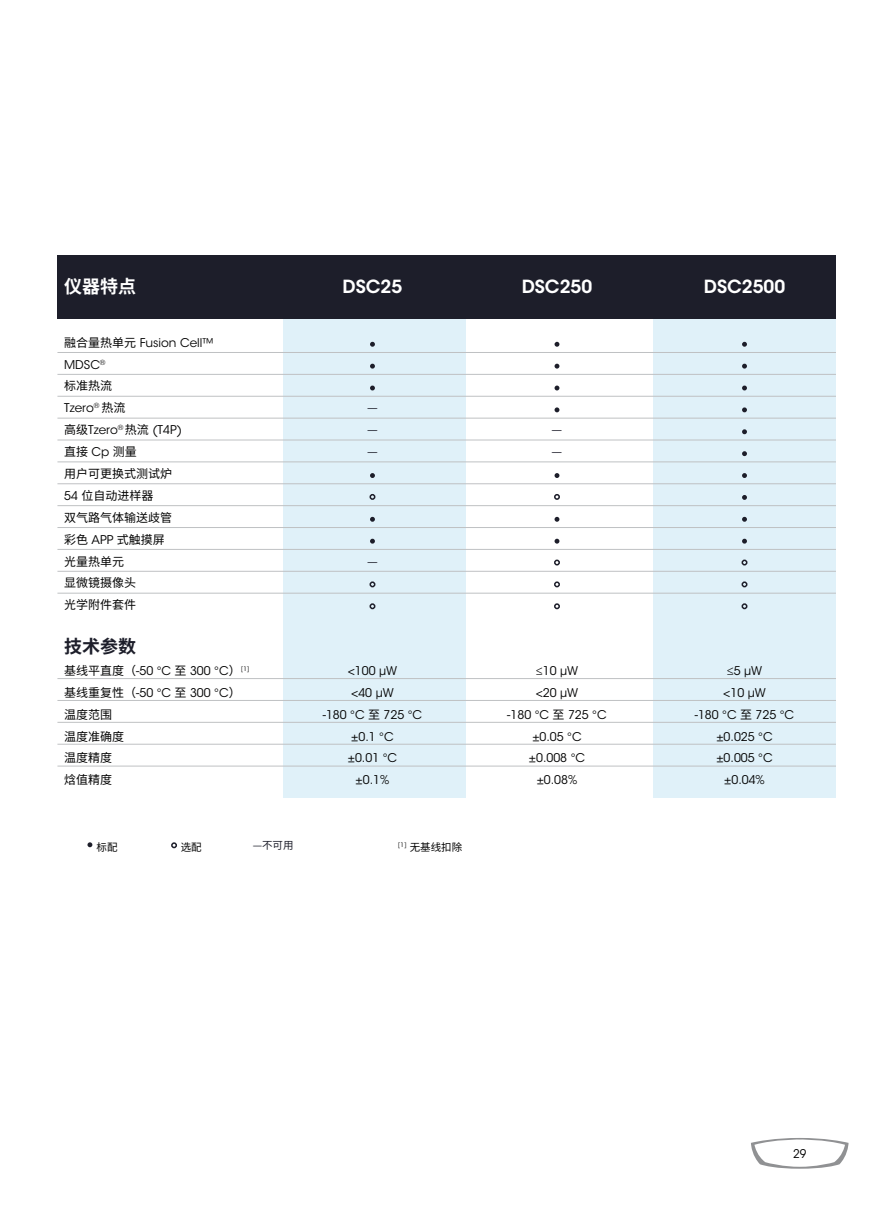
<style>
.page{position:relative;width:893px;height:1212px;background:#fff}
.page>*{position:absolute;margin:0;border:0;box-sizing:border-box;transform-origin:0 0}
.t1{font:600 18px "ITC Avant Garde Std";color:#fff}
.t2{font:700 18px "Source Han Sans CN";color:#fff}
.t3{font:700 18px "Source Han Sans CN";color:#1d1e2a}
.t4{font:12px/21.9px "ITC Avant Garde Std";color:#030303}
.t5{font:12px/21.9px "Source Han Sans CN";color:#030303}
.t6{font:12px "Source Han Sans CN";color:#1d1e2a}
.t7{font:12px "ITC Avant Garde Std";color:#030303;scale:.95 1}
.t8{font:10.5px "Source Han Sans CN";color:#030303}
.t9{font:10.5px "Source Han Sans CN";color:#1d1e2a}
.s1{font-family:"Source Han Sans CN"}
.s2{font-family:"ITC Avant Garde Std"}
</style>
<div class="page">
<div style="left:283px;top:298px;width:183px;height:500px;background:#e0f1f9"></div>
<div style="left:653px;top:298px;width:183px;height:500px;background:#e0f1f9"></div>
<div style="left:57px;top:255px;width:779px;height:63px;background:#1d1e2a"></div>
<hr style="left:57px;top:352px;width:779px;height:1px;background:#bfc1c3">
<hr style="left:57px;top:374px;width:779px;height:1px;background:#bfc1c3">
<hr style="left:57px;top:396px;width:779px;height:1px;background:#bfc1c3">
<hr style="left:57px;top:418px;width:779px;height:1px;background:#bfc1c3">
<hr style="left:57px;top:440px;width:779px;height:1px;background:#bfc1c3">
<hr style="left:57px;top:461px;width:779px;height:1px;background:#bfc1c3">
<hr style="left:57px;top:483px;width:779px;height:1px;background:#bfc1c3">
<hr style="left:57px;top:505px;width:779px;height:1px;background:#bfc1c3">
<hr style="left:57px;top:527px;width:779px;height:1px;background:#bfc1c3">
<hr style="left:57px;top:549px;width:779px;height:1px;background:#bfc1c3">
<hr style="left:57px;top:571px;width:779px;height:1px;background:#bfc1c3">
<hr style="left:57px;top:593px;width:779px;height:1px;background:#bfc1c3">
<hr style="left:57px;top:678px;width:779px;height:1px;background:#bfc1c3">
<hr style="left:57px;top:700px;width:779px;height:1px;background:#bfc1c3">
<hr style="left:57px;top:722px;width:779px;height:1px;background:#bfc1c3">
<hr style="left:57px;top:744px;width:779px;height:1px;background:#bfc1c3">
<hr style="left:57px;top:766px;width:779px;height:1px;background:#bfc1c3">
<svg style="left:370px;top:342px;width:5px;height:5px"></svg>
<svg style="left:554px;top:342px;width:5px;height:5px"></svg>
<svg style="left:742px;top:342px;width:5px;height:5px"></svg>
<svg style="left:370px;top:364px;width:5px;height:5px"></svg>
<svg style="left:554px;top:364px;width:5px;height:5px"></svg>
<svg style="left:742px;top:364px;width:5px;height:5px"></svg>
<svg style="left:370px;top:386px;width:5px;height:4px"></svg>
<svg style="left:554px;top:386px;width:5px;height:4px"></svg>
<svg style="left:742px;top:386px;width:5px;height:4px"></svg>
<svg style="left:554px;top:407px;width:5px;height:5px"></svg>
<svg style="left:742px;top:407px;width:5px;height:5px"></svg>
<svg style="left:742px;top:429px;width:5px;height:5px"></svg>
<svg style="left:742px;top:451px;width:5px;height:5px"></svg>
<svg style="left:370px;top:473px;width:5px;height:5px"></svg>
<svg style="left:554px;top:473px;width:5px;height:5px"></svg>
<svg style="left:742px;top:473px;width:5px;height:5px"></svg>
<svg style="left:369px;top:494px;width:6px;height:6px"></svg>
<svg style="left:554px;top:494px;width:6px;height:6px"></svg>
<svg style="left:742px;top:495px;width:5px;height:5px"></svg>
<svg style="left:370px;top:517px;width:5px;height:5px"></svg>
<svg style="left:554px;top:517px;width:5px;height:5px"></svg>
<svg style="left:742px;top:517px;width:5px;height:5px"></svg>
<svg style="left:370px;top:539px;width:5px;height:5px"></svg>
<svg style="left:554px;top:539px;width:5px;height:5px"></svg>
<svg style="left:742px;top:539px;width:5px;height:5px"></svg>
<svg style="left:554px;top:559px;width:6px;height:6px"></svg>
<svg style="left:741px;top:559px;width:6px;height:6px"></svg>
<svg style="left:369px;top:581px;width:6px;height:6px"></svg>
<svg style="left:554px;top:581px;width:6px;height:6px"></svg>
<svg style="left:741px;top:581px;width:6px;height:6px"></svg>
<svg style="left:369px;top:603px;width:6px;height:6px"></svg>
<svg style="left:554px;top:603px;width:6px;height:6px"></svg>
<svg style="left:741px;top:603px;width:6px;height:6px"></svg>
<svg style="left:87px;top:842px;width:5px;height:5px"></svg>
<svg style="left:171px;top:842px;width:6px;height:6px"></svg>
<svg style="left:751px;top:1138px;width:97px;height:31px"></svg>
<h1 class="t2" style="left:64px;top:277px;width:73px">仪器特点</h1>
<h1 class="t1" style="left:343px;top:275px;width:61px">DSC25</h1>
<h1 class="t1" style="left:522px;top:275px;width:72px">DSC250</h1>
<h1 class="t1" style="left:704px;top:275px;width:83px">DSC2500</h1>
<p class="t4" style="left:64px;top:332px;width:152px"><span class="s1">融合量热单元</span> Fusion Cell™<br>MDSC<sup>®</sup></p>
<p class="t5" style="left:64px;top:375px;width:49px">标准热流</p>
<p class="t4" style="left:64px;top:397px;width:63px">Tzero<sup>®</sup> <span class="s1">热流</span></p>
<p class="t6" style="left:367px;top:401px;width:12px">—</p>
<p class="t4" style="left:64px;top:419px;width:119px"><span class="s1">高级</span>Tzero<sup>®</sup> <span class="s1">热流</span> (T4P)</p>
<p class="t6" style="left:367px;top:423px;width:12px">—</p>
<p class="t6" style="left:552px;top:423px;width:12px">—</p>
<p class="t5" style="left:64px;top:441px;width:74px">直接 <span class="s2">Cp</span> 测量</p>
<p class="t6" style="left:367px;top:445px;width:12px">—</p>
<p class="t6" style="left:552px;top:445px;width:12px">—</p>
<p class="t5" style="left:64px;top:463px;width:109px">用户可更换式测试炉<br><span class="s2">54</span> 位自动进样器<br>双气路气体输送歧管彩色 <span class="s2">APP</span> 式触摸屏光量热单元</p>
<p class="t6" style="left:367px;top:554px;width:12px">—</p>
<p class="t5" style="left:64px;top:572px;width:73px">显微镜摄像头光学附件套件</p>
<h1 class="t3" style="left:64px;top:636px;width:73px">技术参数</h1>
<p class="t4" style="left:64px;top:660px;width:187px"><span class="s1">基线平直度（</span>-50 °C <span class="s1">至</span> 300 °C<span class="s1">）</span><sup>[1]</sup></p>
<p class="t4" style="left:348px;top:660px;width:51px">&lt;100 µW</p>
<p class="t4" style="left:536px;top:660px;width:44px">≤10 µW</p>
<p class="t4" style="left:727px;top:660px;width:37px">≤5 µW</p>
<p class="t4" style="left:64px;top:682px;width:178px"><span class="s1">基线重复性（</span>-50 °C <span class="s1">至</span> 300 °C<span class="s1">）</span></p>
<p class="t4" style="left:351px;top:682px;width:44px">&lt;40 µW</p>
<p class="t4" style="left:536px;top:682px;width:44px">&lt;20 µW</p>
<p class="t4" style="left:723px;top:682px;width:44px">&lt;10 µW</p>
<p class="t5" style="left:64px;top:703px;width:49px">温度范围</p>
<p class="t4" style="left:323px;top:703px;width:101px">-180 °C <span class="s1">至</span> 725 °C</p>
<p class="t4" style="left:507px;top:703px;width:101px">-180 °C <span class="s1">至</span> 725 °C</p>
<p class="t4" style="left:695px;top:703px;width:101px">-180 °C <span class="s1">至</span> 725 °C</p>
<p class="t5" style="left:64px;top:725px;width:61px">温度准确度</p>
<p class="t4" style="left:351px;top:725px;width:44px">±0.1 °C</p>
<p class="t4" style="left:532px;top:725px;width:51px">±0.05 °C</p>
<p class="t4" style="left:716px;top:725px;width:58px">±0.025 °C</p>
<p class="t5" style="left:64px;top:747px;width:49px">温度精度</p>
<p class="t4" style="left:348px;top:747px;width:51px">±0.01 °C</p>
<p class="t4" style="left:529px;top:747px;width:58px">±0.008 °C</p>
<p class="t4" style="left:716px;top:747px;width:58px">±0.005 °C</p>
<p class="t5" style="left:64px;top:769px;width:49px">焓值精度</p>
<p class="t4" style="left:356px;top:769px;width:35px">±0.1%</p>
<p class="t4" style="left:537px;top:769px;width:42px">±0.08%</p>
<p class="t4" style="left:724px;top:769px;width:42px">±0.04%</p>
<p class="t8" style="left:97px;top:841px;width:22px">标配</p>
<p class="t8" style="left:181px;top:841px;width:22px">选配</p>
<p class="t9" style="left:253px;top:839px;width:42px">—不可用</p>
<p class="t8" style="left:398px;top:841px;width:66px"><sup>[1]</sup> 无基线扣除</p>
<p class="t7" style="left:793px;top:1146px;width:15px">29</p>
</div>
